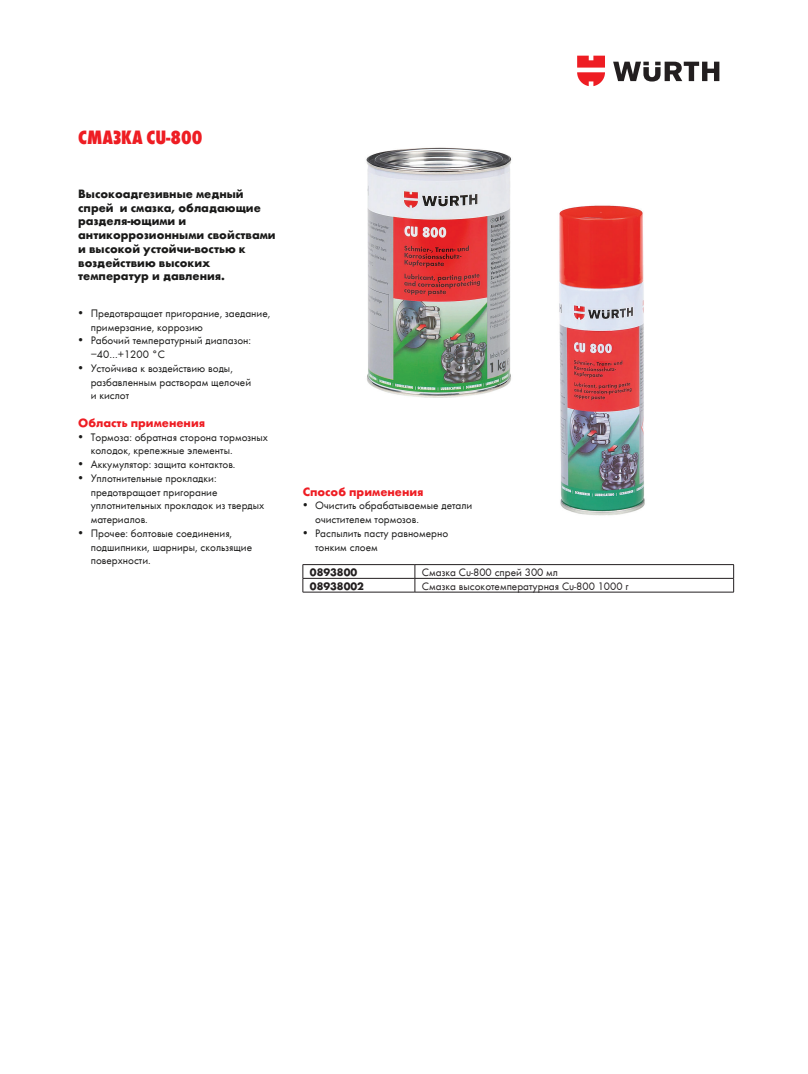
<style>
.page{position:relative;width:808px;height:1074px;background:#fff}
.page>*{position:absolute;margin:0;border:0;box-sizing:border-box;transform-origin:0 0}
.t1{font:20px "Wuerth Extra Bold Cond Caps";color:#ee1d23}
.t2{font:700 12.5px/13.8px "Wuerth";color:#1a1a19}
.t3{font:700 12.5px "Wuerth";color:#ee1d23}
.t4{font:11.25px/13.8px "Wuerth";color:#1a1a19}
.t5{font:11.25px "Wuerth";color:#231f20}
.t6{font:700 11.25px "Wuerth";color:#231f20}
</style>
<div class="page">
<img style="left:559px;top:205px;width:86px;height:311px">
<img style="left:366px;top:147px;width:146px;height:251px">
<hr style="left:303px;top:564px;width:112px;height:1px;background:#231f20">
<hr style="left:415px;top:564px;width:319px;height:1px;background:#231f20">
<hr style="left:303px;top:578px;width:112px;height:1px;background:#231f20">
<svg style="left:303px;top:565px;width:1px;height:27px"></svg>
<hr style="left:415px;top:578px;width:319px;height:1px;background:#231f20">
<svg style="left:415px;top:565px;width:1px;height:27px"></svg>
<svg style="left:733px;top:565px;width:1px;height:27px"></svg>
<hr style="left:303px;top:592px;width:112px;height:1px;background:#231f20">
<hr style="left:415px;top:592px;width:319px;height:1px;background:#231f20">
<svg style="left:613px;top:62px;width:106px;height:20px"></svg>
<svg style="left:577px;top:56px;width:28px;height:30px"></svg>
<h1 class="t1" style="left:78px;top:123px;width:126px">Смазка Cu-800</h1>
<p class="t2" style="left:78px;top:186px;width:199px">Высокоадгезивные медный спрей и смазка, обладающие разделя-ющими и антикоррозионными свой ствами и высокой устойчи-востью к воздействию высоких температур и давления.</p>
<p class="t4" style="left:91px;top:306px;width:181px;text-indent:-12px">• Предотвращает пригорание, заедание, примерзание, коррозию</p>
<p class="t4" style="left:91px;top:333px;width:162px;text-indent:-12px">• Рабочий температурный диапазон: −40…+1200 °C</p>
<p class="t4" style="left:91px;top:361px;width:162px;text-indent:-12px">• Устойчива к воздействию воды, разбавленным растворам щелочей и кислот</p>
<p class="t3" style="left:78px;top:413px;width:128px">Область применения</p>
<p class="t4" style="left:91px;top:429px;width:179px;text-indent:-12px">• Тормоза: обратная сторона тормозных колодок, крепежные элементы.</p>
<p class="t4" style="left:78px;top:457px;width:159px">• Аккумулятор: защита контактов.</p>
<p class="t4" style="left:91px;top:471px;width:175px;text-indent:-12px">• Уплотнительные прокладки: предотвращает пригорание уплотнительных прокладок из твердых материалов.</p>
<p class="t4" style="left:91px;top:526px;width:163px;text-indent:-12px">• Прочее: болтовые соединения, подшипники, шарниры, скользящие поверхности.</p>
<p class="t3" style="left:303px;top:482px;width:122px">Способ применения</p>
<p class="t4" style="left:315px;top:498px;width:159px;text-indent:-12px">• Очистить обрабатываемые детали очистителем тормозов.</p>
<p class="t4" style="left:315px;top:526px;width:135px;text-indent:-12px">• Распылить пасту равномерно тонким слоем</p>
<p class="t6" style="left:310px;top:564px;width:49px">0893800</p>
<p class="t5" style="left:422px;top:564px;width:138px">Смазка Cu-800 спрей 300 мл</p>
<p class="t6" style="left:310px;top:577px;width:55px">08938002</p>
<p class="t5" style="left:422px;top:578px;width:208px">Смазка высокотемпературная Cu-800 1000 г</p>
</div>
